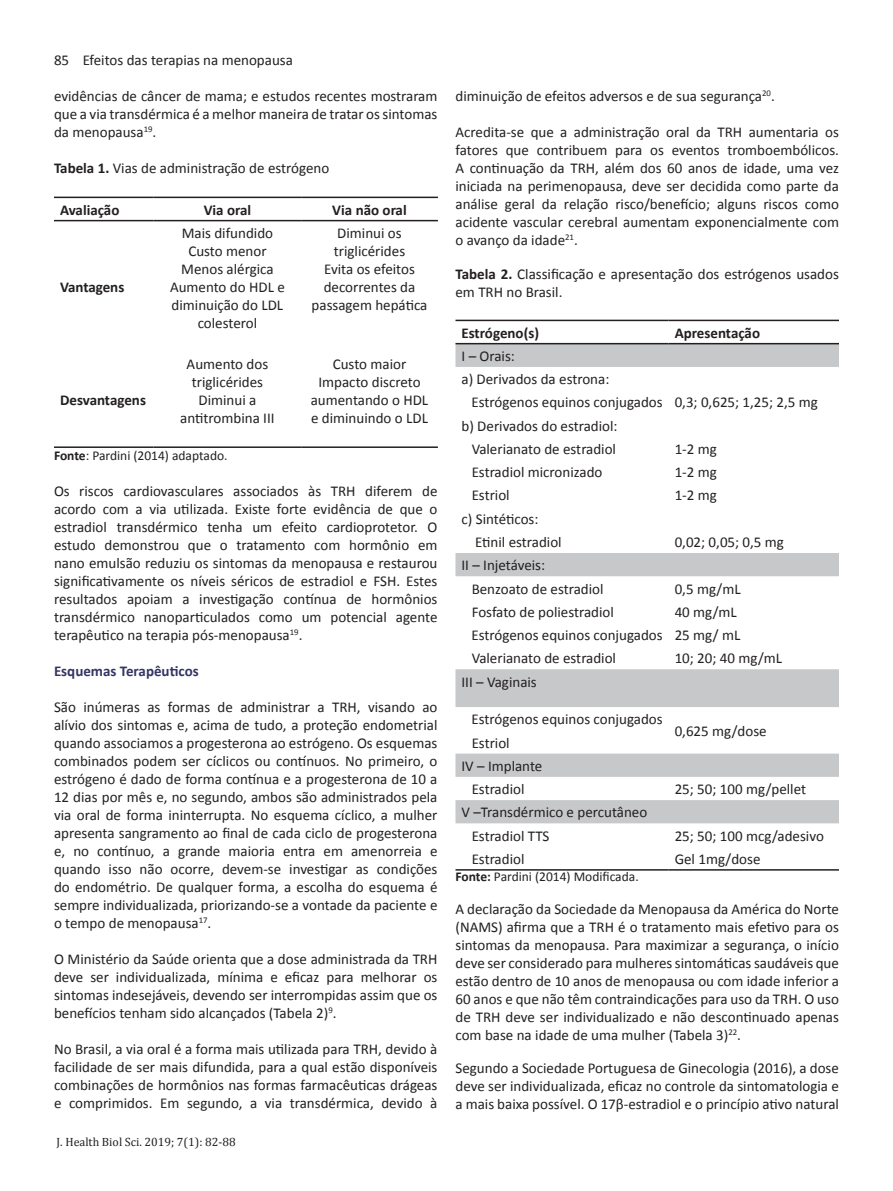
<style>
.page{position:relative;width:893px;height:1191px;background:#fff}
.page>*{position:absolute;margin:0;border:0;box-sizing:border-box;transform-origin:0 0}
.t1{font:15px/18px "Calibri";color:#231f20;text-align:justify}
.t2{font:700 15px "Calibri";color:#231f20}
.t3{font:700 15px "Calibri";color:#343465}
.t4{font:13.5px "Calibri";color:#231f20}
.t5{font:12px "Cambria";color:#231f20}
.s1{font-weight:700}
</style>
<div class="page">
<hr style="left:54px;top:197px;width:100px;height:1px;background:#231f20">
<hr style="left:154px;top:197px;width:147px;height:1px;background:#231f20">
<hr style="left:301px;top:197px;width:137px;height:1px;background:#231f20">
<hr style="left:54px;top:220px;width:100px;height:1px;background:#231f20">
<hr style="left:154px;top:220px;width:147px;height:1px;background:#231f20">
<hr style="left:301px;top:220px;width:137px;height:1px;background:#231f20">
<hr style="left:54px;top:446px;width:100px;height:2px;background:#231f20">
<hr style="left:154px;top:446px;width:147px;height:2px;background:#231f20">
<hr style="left:301px;top:446px;width:137px;height:2px;background:#231f20">
<svg style="left:455px;top:344px;width:384px;height:479px"></svg>
<hr style="left:455px;top:320px;width:214px;height:1px;background:#231f20">
<hr style="left:669px;top:320px;width:170px;height:1px;background:#231f20">
<hr style="left:455px;top:343px;width:214px;height:1px;background:#231f20">
<hr style="left:669px;top:343px;width:170px;height:1px;background:#231f20">
<hr style="left:455px;top:869px;width:214px;height:1px;background:#231f20">
<hr style="left:669px;top:869px;width:170px;height:1px;background:#231f20">
<p class="t1" style="left:54px;top:51px;width:240px">85 Efeitos das terapias na menopausa</p>
<p class="t1" style="left:54px;top:87px;width:385px">evidências de câncer de mama; e estudos recentes mostraram que a via transdérmica é a melhor maneira de tratar os sintomas da menopausa<sup>19</sup>.</p>
<p class="t1" style="left:54px;top:159px;width:277px"><span class="s1">Tabela 1.</span> Vias de administração de estrógeno</p>
<p class="t2" style="left:60px;top:200px;width:61px">Avaliação</p>
<p class="t2" style="left:204px;top:200px;width:49px">Via oral</p>
<p class="t2" style="left:332px;top:200px;width:76px">Via não oral</p>
<p class="t2" style="left:60px;top:277px;width:66px">Vantagens</p>
<p class="t2" style="left:60px;top:390px;width:87px">Desvantagens</p>
<p class="t1" style="left:182px;top:224px;width:93px">Mais difundido</p>
<p class="t1" style="left:188px;top:242px;width:80px">Custo menor</p>
<p class="t1" style="left:181px;top:260px;width:94px">Menos alérgica</p>
<p class="t1" style="left:170px;top:278px;width:116px;text-align:center">Aumento do HDL e diminuição do LDL colesterol</p>
<p class="t1" style="left:187px;top:355px;width:83px;text-align:center">Aumento dos triglicérides</p>
<p class="t1" style="left:180px;top:391px;width:96px;text-align:center">Diminui a antitrombina III</p>
<p class="t1" style="left:334px;top:224px;width:73px">Diminui os triglicérides</p>
<p class="t1" style="left:312px;top:260px;width:117px;text-align:center">Evita os efeitos decorrentes da passagem hepática</p>
<p class="t1" style="left:333px;top:355px;width:75px">Custo maior</p>
<p class="t1" style="left:311px;top:373px;width:119px;text-align:center">Impacto discreto aumentando o HDL e diminuindo o LDL</p>
<p class="t4" style="left:54px;top:447px;width:175px"><span class="s1">Fonte</span>: Pardini (2014) adaptado.</p>
<p class="t1" style="left:54px;top:482px;width:385px">Os riscos cardiovasculares associados às TRH diferem de acordo com a via utilizada. Existe forte evidência de que o estradiol transdérmico tenha um efeito cardioprotetor. O estudo demonstrou que o tratamento com hormônio em nano emulsão reduziu os sintomas da menopausa e restaurou significativamente os níveis séricos de estradiol e FSH. Estes resultados apoiam a investigação contínua de hormônios transdérmico nanoparticulados como um potencial agente terapêutico na terapia pós-menopausa<sup>19</sup>.</p>
<p class="t3" style="left:54px;top:661px;width:146px">Esquemas Terapêuticos</p>
<p class="t1" style="left:54px;top:698px;width:385px">São inúmeras as formas de administrar a TRH, visando ao alívio dos sintomas e, acima de tudo, a proteção endometrial quando associamos a progesterona ao estrógeno. Os esquemas combinados podem ser cíclicos ou contínuos. No primeiro, o estrógeno é dado de forma contínua e a progesterona de 10 a 12 dias por mês e, no segundo, ambos são administrados pela via oral de forma ininterrupta. No esquema cíclico, a mulher apresenta sangramento ao final de cada ciclo de progesterona e, no contínuo, a grande maioria entra em amenorreia e quando isso não ocorre, devem-se investigar as condições do endométrio. De qualquer forma, a escolha do esquema é sempre individualizada, priorizando-se a vontade da paciente e o tempo de menopausa<sup>17</sup>.</p>
<p class="t1" style="left:54px;top:950px;width:385px">O Ministério da Saúde orienta que a dose administrada da TRH deve ser individualizada, mínima e eficaz para melhorar os sintomas indesejáveis, devendo ser interrompidas assim que os benefícios tenham sido alcançados (Tabela 2)<sup>9</sup>.</p>
<p class="t1" style="left:54px;top:1040px;width:385px">No Brasil, a via oral é a forma mais utilizada para TRH, devido à facilidade de ser mais difundida, para a qual estão disponíveis combinações de hormônios nas formas farmacêuticas drágeas e comprimidos. Em segundo, a via transdérmica, devido à</p>
<p class="t5" style="left:57px;top:1135px;width:181px">J. Health Biol Sci. 2019; 7(1): 82-88</p>
<p class="t1" style="left:455px;top:87px;width:321px">diminuição de efeitos adversos e de sua segurança<sup>20</sup>.</p>
<p class="t1" style="left:455px;top:123px;width:385px">Acredita-se que a administração oral da TRH aumentaria os fatores que contribuem para os eventos tromboembólicos.<br>A continuação da TRH, além dos 60 anos de idade, uma vez iniciada na perimenopausa, deve ser decidida como parte da análise geral da relação risco/benefício; alguns riscos como acidente vascular cerebral aumentam exponencialmente com o avanço da idade<sup>21</sup>.</p>
<p class="t1" style="left:455px;top:265px;width:385px"><span class="s1">Tabela 2.</span> Classificação e apresentação dos estrógenos usados em TRH no Brasil.</p>
<p class="t2" style="left:461px;top:323px;width:79px">Estrógeno(s)</p>
<p class="t2" style="left:675px;top:323px;width:87px">Apresentação</p>
<p class="t1" style="left:461px;top:347px;width:55px">I – Orais:</p>
<p class="t1" style="left:461px;top:370px;width:149px">a) Derivados da estrona:</p>
<p class="t1" style="left:471px;top:393px;width:193px">Estrógenos equinos conjugados</p>
<p class="t1" style="left:675px;top:393px;width:145px">0,3; 0,625; 1,25; 2,5 mg</p>
<p class="t1" style="left:461px;top:417px;width:158px">b) Derivados do estradiol:</p>
<p class="t1" style="left:472px;top:440px;width:146px">Valerianato de estradiol</p>
<p class="t1" style="left:675px;top:440px;width:44px">1-2 mg</p>
<p class="t1" style="left:472px;top:463px;width:132px">Estradiol micronizado</p>
<p class="t1" style="left:675px;top:463px;width:44px">1-2 mg</p>
<p class="t1" style="left:472px;top:486px;width:40px">Estriol</p>
<p class="t1" style="left:675px;top:486px;width:44px">1-2 mg</p>
<p class="t1" style="left:461px;top:510px;width:78px">c) Sintéticos:</p>
<p class="t1" style="left:475px;top:533px;width:88px">Etinil estradiol</p>
<p class="t1" style="left:675px;top:533px;width:111px">0,02; 0,05; 0,5 mg</p>
<p class="t1" style="left:461px;top:556px;width:85px">II – Injetáveis:</p>
<p class="t1" style="left:472px;top:579px;width:133px">Benzoato de estradiol</p>
<p class="t1" style="left:675px;top:579px;width:67px">0,5 mg/mL</p>
<p class="t1" style="left:472px;top:603px;width:144px">Fosfato de poliestradiol</p>
<p class="t1" style="left:675px;top:603px;width:64px">40 mg/mL</p>
<p class="t1" style="left:471px;top:626px;width:193px">Estrógenos equinos conjugados</p>
<p class="t1" style="left:675px;top:626px;width:67px">25 mg/ mL</p>
<p class="t1" style="left:472px;top:649px;width:146px">Valerianato de estradiol</p>
<p class="t1" style="left:675px;top:649px;width:109px">10; 20; 40 mg/mL</p>
<p class="t1" style="left:461px;top:672px;width:77px">III – Vaginais</p>
<p class="t1" style="left:471px;top:710px;width:193px">Estrógenos equinos conjugados</p>
<p class="t1" style="left:675px;top:722px;width:94px">0,625 mg/dose</p>
<p class="t1" style="left:472px;top:733px;width:40px">Estriol</p>
<p class="t1" style="left:461px;top:757px;width:82px">IV – Implante</p>
<p class="t1" style="left:472px;top:780px;width:54px">Estradiol</p>
<p class="t1" style="left:675px;top:780px;width:133px">25; 50; 100 mg/pellet</p>
<p class="t1" style="left:461px;top:803px;width:187px">V –Transdérmico e percutâneo</p>
<p class="t1" style="left:472px;top:826px;width:79px">Estradiol TTS</p>
<p class="t1" style="left:675px;top:826px;width:151px">25; 50; 100 mcg/adesivo</p>
<p class="t1" style="left:472px;top:850px;width:54px">Estradiol</p>
<p class="t1" style="left:675px;top:850px;width:87px">Gel 1mg/dose</p>
<p class="t4" style="left:455px;top:868px;width:185px"><span class="s1">Fonte:</span> Pardini (2014) Modificada.</p>
<p class="t1" style="left:455px;top:900px;width:385px">A declaração da Sociedade da Menopausa da América do Norte (NAMS) afirma que a TRH é o tratamento mais efetivo para os sintomas da menopausa. Para maximizar a segurança, o início deve ser considerado para mulheres sintomáticas saudáveis que estão dentro de 10 anos de menopausa ou com idade inferior a 60 anos e que não têm contraindicações para uso da TRH. O uso de TRH deve ser individualizado e não descontinuado apenas com base na idade de uma mulher (Tabela 3)<sup>22</sup>.</p>
<p class="t1" style="left:455px;top:1059px;width:385px">Segundo a Sociedade Portuguesa de Ginecologia (2016), a dose deve ser individualizada, eficaz no controle da sintomatologia e a mais baixa possível. O 17β-estradiol e o princípio ativo natural</p>
</div>
